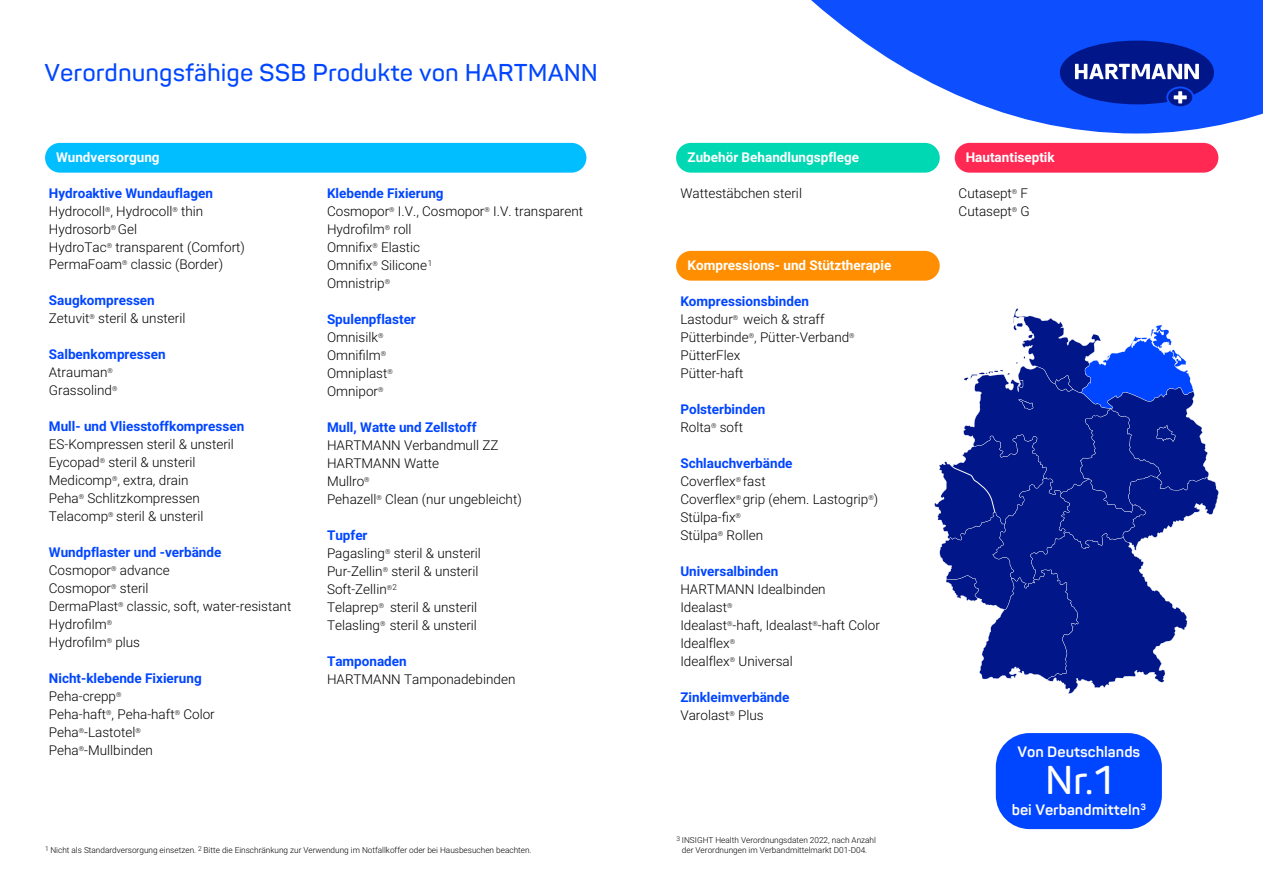
<style>
.page{position:relative;width:1263px;height:893px;background:#fff}
.page>*{position:absolute;margin:0;border:0;box-sizing:border-box;transform-origin:0 0}
.t1{font:600 39.6px "Panton";color:#fff}
.product_name{font:600 24px "Panton";color:#0045ff}
.t2{font:700 14.85px "Panton";color:#fff}
.Fließtext{font:300 13.5px/18px "Roboto";color:#000}
.Halbfett_farbig{font:700 13.5px "Roboto";color:#0045ff}
.Halbfett_negativ{font:700 13.5px "Roboto";color:#fff}
.Fließtext-2{font:700 13.5px "Roboto";color:#0045ff}
.tabelle_ArtGrp{font:300 8.25px/9.9px "Roboto";color:#000;text-align:center}
</style>
<div class="page">
<svg style="left:811px;top:0;width:452px;height:134px;fill:#0d4eff"></svg>
<svg style="left:934px;top:308px;width:285px;height:386px"></svg>
<div style="left:676px;top:251px;width:264px;height:30px;background:#ff8e00;border-radius:15px"></div>
<div style="left:676px;top:143px;width:264px;height:30px;background:#00d8b4;border-radius:15px"></div>
<div style="left:955px;top:143px;width:263px;height:30px;background:#ff2954;border-radius:15px"></div>
<div style="left:45px;top:143px;width:541px;height:30px;background:#00beff;border-radius:15px"></div>
<div style="left:1168px;top:88px;width:24px;height:18px;background:#001689;border-radius:50%"></div>
<svg style="left:1060px;top:41px;width:154px;height:63px;background:#203cad"></svg>
<div style="left:996px;top:733px;width:166px;height:96px;background:#0045ff;border-radius:34px"></div>
<p class="product_name" style="left:45px;top:57px;width:555px">Verordnungsfähige SSB Produkte von HARTMANN</p>
<p class="Halbfett_negativ" style="left:56px;top:148px;width:105px">Wundversorgung</p>
<p class="Halbfett_farbig" style="left:49px;top:184px;width:166px">Hydroaktive Wundauflagen</p>
<p class="Fließtext" style="left:49px;top:202px;width:156px">Hydrocoll<sup>®</sup>, Hydrocoll<sup>®</sup> thin</p>
<p class="Fließtext" style="left:49px;top:220px;width:198px">Hydrosorb<sup>®</sup> Gel<br>HydroTac<sup>®</sup> transparent (Comfort)</p>
<p class="Fließtext" style="left:49px;top:255px;width:176px">PermaFoam<sup>®</sup> classic (Border)</p>
<p class="Halbfett_farbig" style="left:49px;top:291px;width:107px">Saugkompressen</p>
<p class="Fließtext" style="left:49px;top:309px;width:138px">Zetuvit<sup>®</sup> steril &amp; unsteril</p>
<p class="Halbfett_farbig" style="left:49px;top:345px;width:118px">Salbenkompressen</p>
<p class="Fließtext" style="left:49px;top:363px;width:65px">Atrauman<sup>®</sup></p>
<p class="Fließtext" style="left:49px;top:381px;width:70px">Grassolind<sup>®</sup></p>
<p class="Halbfett_farbig" style="left:49px;top:417px;width:197px">Mull- und Vliesstoffkompressen</p>
<p class="Fließtext" style="left:49px;top:435px;width:187px">ES-Kompressen steril &amp; unsteril</p>
<p class="Fließtext" style="left:49px;top:453px;width:148px">Eycopad<sup>®</sup> steril &amp; unsteril</p>
<p class="Fließtext" style="left:49px;top:471px;width:141px">Medicomp<sup>®</sup>, extra, drain</p>
<p class="Fließtext" style="left:49px;top:489px;width:153px">Peha<sup>®</sup> Schlitzkompressen</p>
<p class="Fließtext" style="left:49px;top:507px;width:156px">Telacomp<sup>®</sup> steril &amp; unsteril</p>
<p class="Halbfett_farbig" style="left:49px;top:543px;width:174px">Wundpflaster und -verbände</p>
<p class="Fließtext" style="left:49px;top:561px;width:122px">Cosmopor<sup>®</sup> advance</p>
<p class="Fließtext" style="left:49px;top:579px;width:101px">Cosmopor<sup>®</sup> steril</p>
<p class="Fließtext" style="left:49px;top:597px;width:244px">DermaPlast<sup>®</sup> classic, soft, water-resistant</p>
<p class="Fließtext" style="left:49px;top:615px;width:65px">Hydrofilm<sup>®</sup></p>
<p class="Fließtext" style="left:49px;top:633px;width:93px">Hydrofilm<sup>®</sup> plus</p>
<p class="Halbfett_farbig" style="left:49px;top:669px;width:154px">Nicht-klebende Fixierung</p>
<p class="Fließtext" style="left:49px;top:687px;width:74px">Peha-crepp<sup>®</sup></p>
<p class="Fließtext" style="left:49px;top:705px;width:167px">Peha-haft<sup>®</sup>, Peha-haft<sup>®</sup> Color</p>
<p class="Fließtext" style="left:49px;top:723px;width:94px">Peha<sup>®</sup>-Lastotel<sup>®</sup></p>
<p class="Fließtext" style="left:49px;top:741px;width:106px">Peha<sup>®</sup>-Mullbinden</p>
<p class="Halbfett_farbig" style="left:327px;top:184px;width:118px">Klebende Fixierung</p>
<p class="Fließtext" style="left:327px;top:202px;width:258px">Cosmopor<sup>®</sup> I.V., Cosmopor<sup>®</sup> I.V. transparent<br>Hydrofilm<sup>®</sup> roll</p>
<p class="Fließtext" style="left:327px;top:238px;width:95px">Omnifix<sup>®</sup> Elastic</p>
<p class="Fließtext" style="left:327px;top:256px;width:107px">Omnifix<sup>®</sup> Silicone<sup>1</sup></p>
<p class="Fließtext" style="left:327px;top:274px;width:65px">Omnistrip<sup>®</sup></p>
<p class="Halbfett_farbig" style="left:327px;top:310px;width:90px">Spulenpflaster</p>
<p class="Fließtext" style="left:327px;top:328px;width:58px">Omnisilk<sup>®</sup></p>
<p class="Fließtext" style="left:327px;top:346px;width:67px">Omnifilm<sup>®<br></sup>Omniplast<sup>®</sup></p>
<p class="Fließtext" style="left:327px;top:382px;width:58px">Omnipor<sup>®</sup></p>
<p class="Fließtext-2" style="left:327px;top:418px;width:151px">Mull, Watte und Zellstoff</p>
<p class="Fließtext" style="left:327px;top:436px;width:173px">HARTMANN Verbandmull ZZ</p>
<p class="Fließtext" style="left:327px;top:454px;width:114px">HARTMANN Watte<br>Mullro<sup>®</sup></p>
<p class="Fließtext" style="left:327px;top:490px;width:196px">Pehazell<sup>®</sup> Clean (nur ungebleicht)</p>
<p class="Halbfett_farbig" style="left:327px;top:526px;width:42px">Tupfer</p>
<p class="Fließtext" style="left:327px;top:544px;width:155px">Pagasling<sup>®</sup> steril &amp; unsteril</p>
<p class="Fließtext" style="left:327px;top:562px;width:153px">Pur-Zellin<sup>®</sup> steril &amp; unsteril</p>
<p class="Fließtext" style="left:327px;top:580px;width:72px">Soft-Zellin<sup>®</sup><sup>2</sup></p>
<p class="Fließtext" style="left:327px;top:598px;width:152px">Telaprep<sup>®</sup> steril &amp; unsteril</p>
<p class="Fließtext" style="left:327px;top:616px;width:151px">Telasling<sup>®</sup> steril &amp; unsteril</p>
<p class="Halbfett_farbig" style="left:327px;top:652px;width:81px">Tamponaden</p>
<p class="Fließtext" style="left:327px;top:670px;width:190px">HARTMANN Tamponadebinden</p>
<p class="tabelle_ArtGrp" style="left:45px;top:845px;width:488px"><sup>1</sup> Nicht als Standardversorgung einsetzen. <sup>2</sup> Bitte die Einschränkung zur Verwendung im Notfallkoffer oder bei Hausbesuchen beachten.</p>
<p class="Halbfett_negativ" style="left:687px;top:148px;width:173px">Zubehör Behandlungspflege</p>
<p class="Fließtext" style="left:680px;top:184px;width:123px">Wattestäbchen steril</p>
<p class="Halbfett_negativ" style="left:687px;top:256px;width:205px">Kompressions- und Stütztherapie</p>
<p class="Halbfett_farbig" style="left:680px;top:292px;width:130px">Kompressionsbinden</p>
<p class="Fließtext" style="left:680px;top:310px;width:146px">Lastodur<sup>®</sup> weich &amp; straff</p>
<p class="Fließtext" style="left:680px;top:328px;width:176px">Pütterbinde<sup>®</sup>, Pütter-Verband<sup>®</sup></p>
<p class="Fließtext" style="left:680px;top:346px;width:62px">PütterFlex</p>
<p class="Fließtext" style="left:680px;top:364px;width:65px">Pütter-haft</p>
<p class="Halbfett_farbig" style="left:680px;top:400px;width:86px">Polsterbinden</p>
<p class="Fließtext" style="left:680px;top:418px;width:64px">Rolta<sup>®</sup> soft</p>
<p class="Halbfett_farbig" style="left:680px;top:454px;width:114px">Schlauchverbände</p>
<p class="Fließtext" style="left:680px;top:472px;width:87px">Coverflex<sup>®</sup> fast</p>
<p class="Fließtext" style="left:680px;top:490px;width:199px">Coverflex<sup>®</sup> grip (ehem. Lastogrip<sup>®</sup>)</p>
<p class="Fließtext" style="left:680px;top:508px;width:62px">Stülpa-fix<sup>®</sup></p>
<p class="Fließtext" style="left:680px;top:526px;width:84px">Stülpa<sup>®</sup> Rollen</p>
<p class="Halbfett_farbig" style="left:680px;top:562px;width:100px">Universalbinden</p>
<p class="Fließtext" style="left:680px;top:580px;width:147px">HARTMANN Idealbinden</p>
<p class="Fließtext" style="left:680px;top:598px;width:54px">Idealast<sup>®</sup></p>
<p class="Fließtext" style="left:680px;top:616px;width:201px">Idealast<sup>®</sup>-haft, Idealast<sup>®</sup>-haft Color</p>
<p class="Fließtext" style="left:680px;top:634px;width:56px">Idealflex<sup>®</sup></p>
<p class="Fließtext" style="left:680px;top:652px;width:114px">Idealflex<sup>®</sup> Universal</p>
<p class="Halbfett_farbig" style="left:680px;top:688px;width:111px">Zinkleimverbände</p>
<p class="Fließtext" style="left:680px;top:706px;width:85px">Varolast<sup>®</sup> Plus</p>
<p class="tabelle_ArtGrp" style="left:676px;top:835px;width:201px"><sup>3</sup> INSIGHT Health Verordnungsdaten 2022, nach Anzahl der Verordnungen im Verbandmittelmarkt D01-D04.</p>
<p class="Halbfett_negativ" style="left:966px;top:148px;width:91px">Hautantiseptik</p>
<p class="Fließtext" style="left:958px;top:184px;width:71px">Cutasept<sup>®</sup> F</p>
<p class="Fließtext" style="left:958px;top:202px;width:73px">Cutasept<sup>®</sup> G</p>
<p class="t2" style="left:1017px;top:743px;width:124px">Von Deutschlands</p>
<p class="t1" style="left:1045px;top:756px;width:69px">N r 1.</p>
<p class="t2" style="left:1012px;top:800px;width:136px">bei Verbandmitteln<sup>3</sup></p>
</div>
